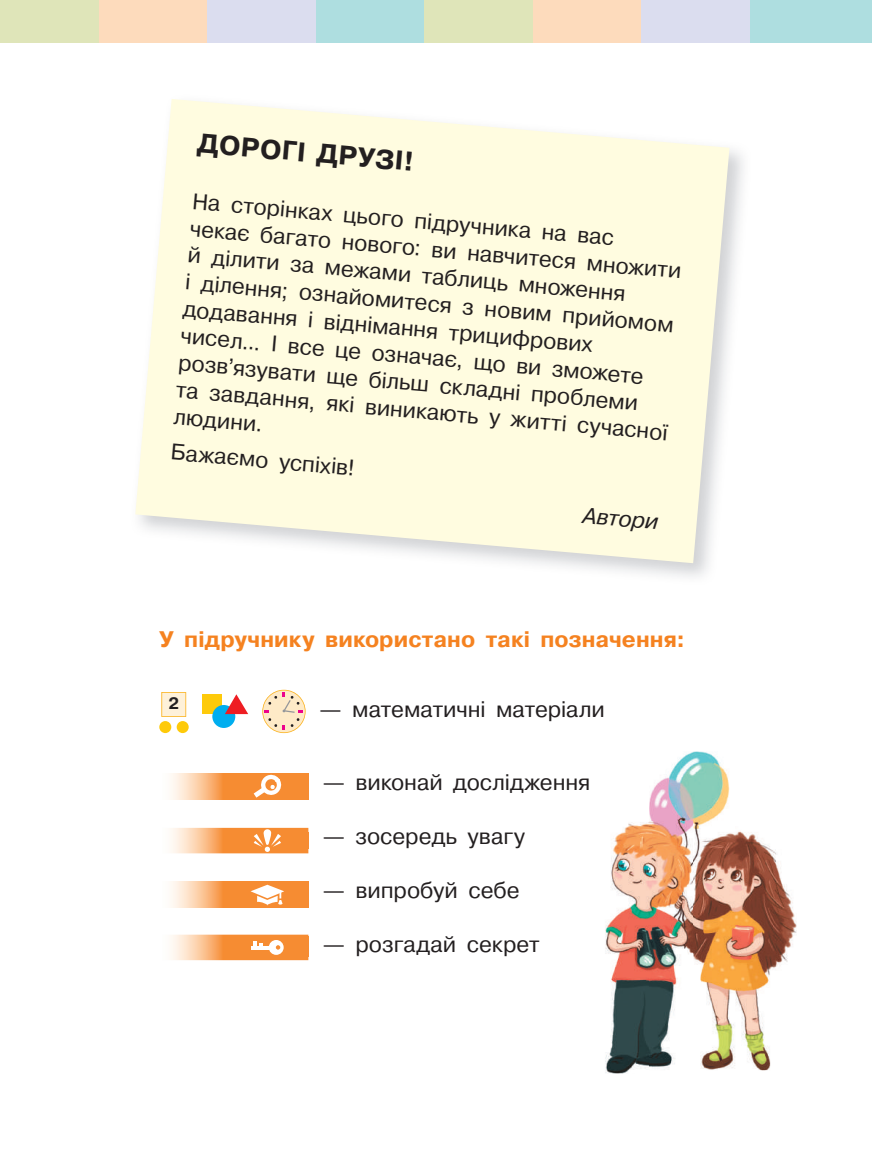
<style>
.page{position:relative;width:872px;height:1149px;background:#fff}
.page>*{position:absolute;margin:0;border:0;box-sizing:border-box;transform-origin:0 0}
.t1{font:700 27px "Pragmatica C";color:#231f20}
.t2{font:22.5px/27px "Pragmatica C";letter-spacing:-.005em;color:#231f20}
.t3{font:700 22.5px "Pragmatica C";letter-spacing:.005em;color:#f58220}
.t4{font:italic 22.5px "Pragmatica C";color:#231f20}
.t5{font:700 16.5px "Pragmatica C";color:#231f20}
</style>
<div class="page">
<svg style="left:161px;top:692px;width:25px;height:24px"></svg>
<div style="left:159px;top:720px;width:12px;height:12px;background:#feca0a;border-radius:50%"></div>
<div style="left:177px;top:720px;width:12px;height:12px;background:#feca0a;border-radius:50%"></div>
<div style="left:203px;top:694px;width:19px;height:19px;background:#feca0a"></div>
<div style="left:212px;top:704px;width:23px;height:23px;background:#00aeef;border-radius:50%"></div>
<svg style="left:225px;top:694px;width:23px;height:19px"></svg>
<svg style="left:262px;top:689px;width:43px;height:43px"></svg>
<img style="left:171px;top:827px;width:137px;height:26px">
<img style="left:171px;top:831px;width:137px;height:16px">
<svg style="left:254px;top:829px;width:27px;height:22px"></svg>
<img style="left:171px;top:934px;width:137px;height:25px">
<img style="left:171px;top:935px;width:137px;height:20px">
<hr style="left:251px;top:946px;width:24px;height:3px;background:#fff">
<svg style="left:254px;top:940px;width:8px;height:6px"></svg>
<svg style="left:269px;top:939px;width:15px;height:15px"></svg>
<img style="left:171px;top:773px;width:137px;height:26px">
<svg style="left:254px;top:773px;width:28px;height:24px"></svg>
<img style="left:171px;top:901px;width:137px;height:6px">
<img style="left:171px;top:881px;width:137px;height:20px">
<svg style="left:250px;top:884px;width:34px;height:20px"></svg>
<svg style="left:135px;top:99px;width:594px;height:464px;background:#fdfbe3"></svg>
<div style="left:749px;top:0;width:123px;height:43px;background:#aedee0"></div>
<div style="left:641px;top:0;width:108px;height:43px;background:#dbddef"></div>
<div style="left:532px;top:0;width:109px;height:43px;background:#fddbbc"></div>
<div style="left:99px;top:0;width:108px;height:43px;background:#fddbbc"></div>
<div style="left:424px;top:0;width:108px;height:43px;background:#dfe5b9"></div>
<div style="left:0;top:0;width:99px;height:43px;background:#dfe5b9"></div>
<div style="left:315px;top:0;width:109px;height:43px;background:#aedee0"></div>
<div style="left:207px;top:0;width:108px;height:43px;background:#dbddef"></div>
<img style="left:649px;top:751px;width:147px;height:318px">
<img style="left:605px;top:822px;width:60px;height:251px">
<img style="left:649px;top:821px;width:43px;height:248px">
<p class="t1" style="left:199px;top:128px;width:219px;rotate:5deg">ДОРОГІ ДРУЗІ!</p>
<p class="t2" style="left:194px;top:187px;width:495px;rotate:5deg">На сторінках цього підручника на вас<br>чекає багато нового: ви навчитеся множити й ділити за межами таблиць множення<br>і ділення; ознайомитеся з новим прийомом додавання і віднімання трицифрових чисел... І все це означає, що ви зможете розв’язувати ще більш складні проблеми<br>та завдання, які виникають у житті сучасної людини.</p>
<p class="t2" style="left:172px;top:438px;width:186px;rotate:5deg">Бажаємо успіхів!</p>
<p class="t4" style="left:584px;top:502px;width:77px;rotate:5deg">Автори</p>
<p class="t3" style="left:159px;top:626px;width:527px">У підручнику використано такі позначення:</p>
<p class="t5" style="left:168px;top:694px;width:12px">2</p>
<p class="t2" style="left:320px;top:695px;width:287px">— математичні матеріали</p>
<p class="t2" style="left:323px;top:768px;width:269px">— виконай дослідження</p>
<p class="t2" style="left:323px;top:822px;width:204px">— зосередь увагу</p>
<p class="t2" style="left:323px;top:876px;width:198px">— випробуй себе</p>
<p class="t2" style="left:323px;top:930px;width:218px">— розгадай секрет</p>
</div>
